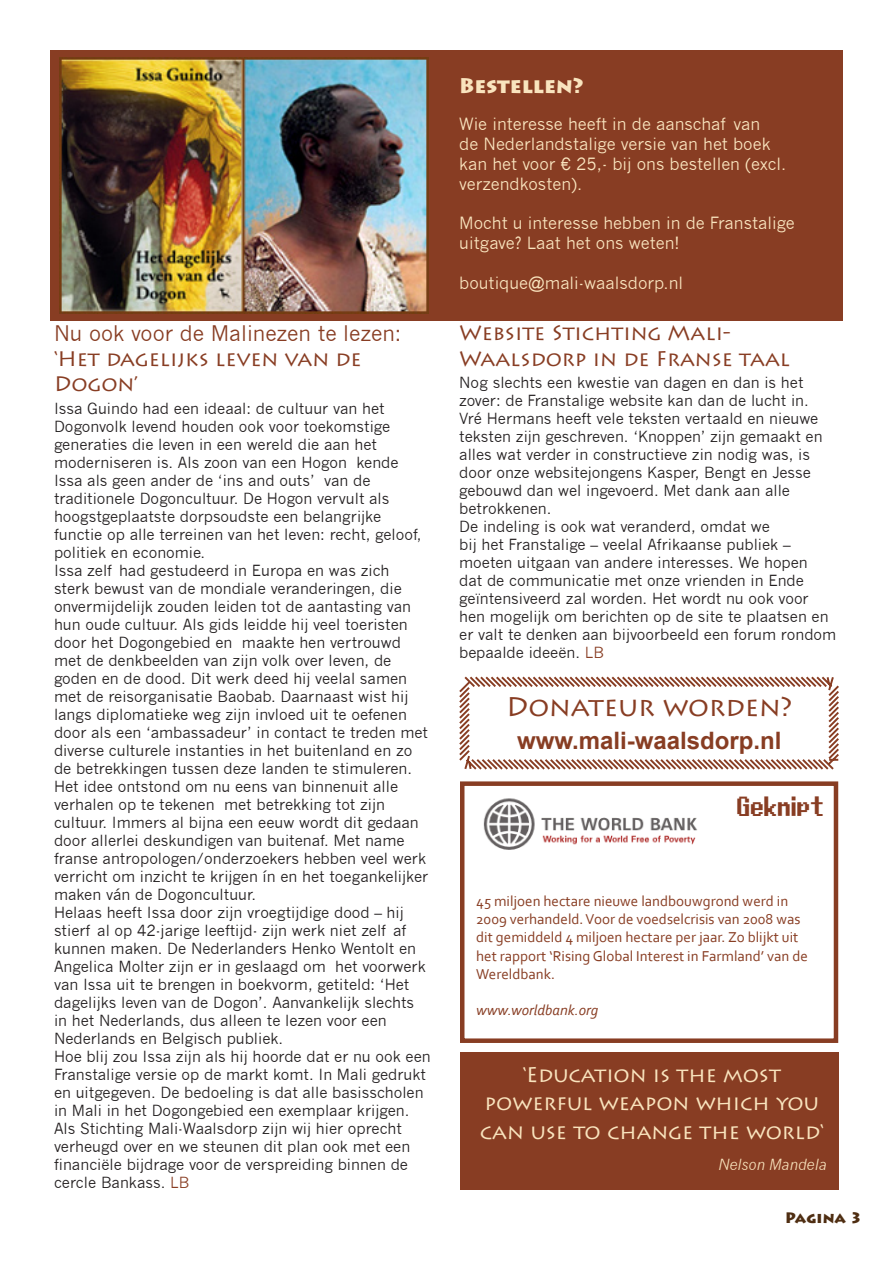
<style>
.page{position:relative;width:893px;height:1263px;background:#fff}
.page>*{position:absolute;margin:0;border:0;box-sizing:border-box;transform-origin:0 0}
.t1{font:27px "Lithos Pro";color:#883d23}
.t2{font:700 24px "Arial";color:#883d23}
.Paragraph_Style_1{font:21px/25.2px "Lithos Pro";color:#883d23}
.Paragraph_Style_1-2{font:21px/28.5px "Lithos Pro";color:#f9e4be;text-align:center}
.Paragraph_Style_1-3{font:21px "News Gothic";color:#883d23}
.Paragraph_Style_1-4{font:900 21px "Lithos Pro";color:#f9e4be}
.Paragraph_Style_1-5{font:21px "Studio Manager Big Font";color:#883d23}
.Paragraph_Style_1-6{font:16.5px/19.8px "News Gothic";color:#f9e4be}
.Paragraph_Style_1-7{font:15px/18px "News Gothic";color:#231f20}
.Paragraph_Style_1-8{font:15px/18px "Corbel";color:#883d23}
.Paragraph_Style_1-9{font:italic 15px "Corbel";color:#883d23}
.Paragraph_Style_1-10{font:italic 15px "News Gothic";color:#f9e4be}
.t3{font:900 15px "Lithos Pro";color:#4f2e12}
.s1{color:#883d23}
</style>
<div class="page">
<div style="left:460px;top:781px;width:378px;height:262px;border:4px solid #883d23"></div>
<div style="left:50px;top:50px;width:793px;height:270px;background:#883d23"></div>
<img style="left:59px;top:58px;width:369px;height:256px">
<div style="left:460px;top:1052px;width:378px;height:138px;background:#883d23"></div>
<svg style="left:459px;top:676px;width:380px;height:94px"></svg>
<img style="left:483px;top:798px;width:215px;height:52px">
<p class="Paragraph_Style_1-3" style="left:54px;top:321px;width:349px">Nu ook voor de Malinezen te lezen:</p>
<p class="Paragraph_Style_1" style="left:54px;top:346px;width:309px">‘Het dagelijks leven van de<br>Dogon’</p>
<p class="Paragraph_Style_1-7" style="left:54px;top:399px;width:369px">Issa Guindo had een ideaal: de cultuur van het Dogonvolk levend houden ook voor toekomstige generaties die leven in een wereld die aan het moderniseren is. Als zoon van een Hogon kende Issa als geen ander de ‘ins and outs’ van de traditionele Dogoncultuur. De Hogon vervult als hoogstgeplaatste dorpsoudste een belangrijke functie op alle terreinen van het leven: recht, geloof, politiek en economie.</p>
<p class="Paragraph_Style_1-7" style="left:54px;top:561px;width:376px">Issa zelf had gestudeerd in Europa en was zich sterk bewust van de mondiale veranderingen, die onvermijdelijk zouden leiden tot de aantasting van hun oude cultuur. Als gids leidde hij veel toeristen door het Dogongebied en maakte hen vertrouwd met de denkbeelden van zijn volk over leven, de goden en de dood. Dit werk deed hij veelal samen met de reisorganisatie Baobab. Daarnaast wist hij langs diplomatieke weg zijn invloed uit te oefenen door als een ‘ambassadeur’ in contact te treden met diverse culturele instanties in het buitenland en zo de betrekkingen tussen deze landen te stimuleren.<br>Het idee ontstond om nu eens van binnenuit alle verhalen op te tekenen met betrekking tot zijn cultuur. Immers al bijna een eeuw wordt dit gedaan door allerlei deskundigen van buitenaf. Met name franse antropologen/onderzoekers hebben veel werk verricht om inzicht te krijgen ín en het toegankelijker maken ván de Dogoncultuur.</p>
<p class="Paragraph_Style_1-7" style="left:54px;top:903px;width:373px">Helaas heeft Issa door zijn vroegtijdige dood – hij stierf al op 42-jarige leeftijd- zijn werk niet zelf af kunnen maken. De Nederlanders Henko Wentolt en Angelica Molter zijn er in geslaagd om het voorwerk van Issa uit te brengen in boekvorm, getiteld: ‘Het dagelijks leven van de Dogon’. Aanvankelijk slechts in het Nederlands, dus alleen te lezen voor een Nederlands en Belgisch publiek.</p>
<p class="Paragraph_Style_1-7" style="left:54px;top:1047px;width:378px">Hoe blij zou Issa zijn als hij hoorde dat er nu ook een Franstalige versie op de markt komt. In Mali gedrukt en uitgegeven. De bedoeling is dat alle basisscholen in Mali in het Dogongebied een exemplaar krijgen.<br>Als Stichting Mali-Waalsdorp zijn wij hier oprecht verheugd over en we steunen dit plan ook met een financiële bijdrage voor de verspreiding binnen de cercle Bankass. <span class="s1">LB</span></p>
<p class="Paragraph_Style_1-4" style="left:459px;top:72px;width:126px">Bestellen?</p>
<p class="Paragraph_Style_1-6" style="left:459px;top:115px;width:329px">Wie interesse heeft in de aanschaf van<br>de Nederlandstalige versie van het boek kan het voor € 25,- bij ons bestellen (excl. verzendkosten).</p>
<p class="Paragraph_Style_1-6" style="left:459px;top:214px;width:337px">Mocht u interesse hebben in de Franstalige uitgave? Laat het ons weten!</p>
<p class="Paragraph_Style_1-6" style="left:459px;top:273px;width:225px">boutique@mali-waalsdorp.nl</p>
<p class="Paragraph_Style_1" style="left:459px;top:321px;width:333px">Website Stichting Mali-<br>Waalsdorp in de Franse taal</p>
<p class="Paragraph_Style_1-7" style="left:459px;top:374px;width:365px">Nog slechts een kwestie van dagen en dan is het zover: de Franstalige website kan dan de lucht in.<br>Vré Hermans heeft vele teksten vertaald en nieuwe teksten zijn geschreven. ‘Knoppen’ zijn gemaakt en alles wat verder in constructieve zin nodig was, is door onze websitejongens Kasper, Bengt en Jesse gebouwd dan wel ingevoerd. Met dank aan alle betrokkenen.</p>
<p class="Paragraph_Style_1-7" style="left:459px;top:518px;width:379px">De indeling is ook wat veranderd, omdat we<br>bij het Franstalige – veelal Afrikaanse publiek – moeten uitgaan van andere interesses. We hopen<br>dat de communicatie met onze vrienden in Ende geïntensiveerd zal worden. Het wordt nu ook voor hen mogelijk om berichten op de site te plaatsen en er valt te denken aan bijvoorbeeld een forum rondom bepaalde ideeën. <span class="s1">LB</span></p>
<p class="t1" style="left:506px;top:691px;width:288px">Donateur worden?</p>
<p class="t2" style="left:517px;top:724px;width:266px">www.mali-waalsdorp.nl</p>
<p class="Paragraph_Style_1-5" style="left:737px;top:797px;width:89px">Geknipt</p>
<p class="Paragraph_Style_1-8" style="left:476px;top:892px;width:333px">45 miljoen hectare nieuwe landbouwgrond werd in 2009 verhandeld. Voor de voedselcrisis van 2008 was dit gemiddeld 4 miljoen hectare per jaar. Zo blijkt uit het rapport ‘Rising Global Interest in Farmland’ van de Wereldbank.</p>
<p class="Paragraph_Style_1-9" style="left:476px;top:1000px;width:124px">www.worldbank.org</p>
<p class="Paragraph_Style_1-2" style="left:480px;top:1060px;width:345px">‘Education is the most powerful weapon which you can use to change the world‘</p>
<p class="Paragraph_Style_1-10" style="left:718px;top:1156px;width:110px">Nelson Mandela</p>
<p class="t3" style="left:785px;top:1208px;width:78px">Pagina 3</p>
</div>
